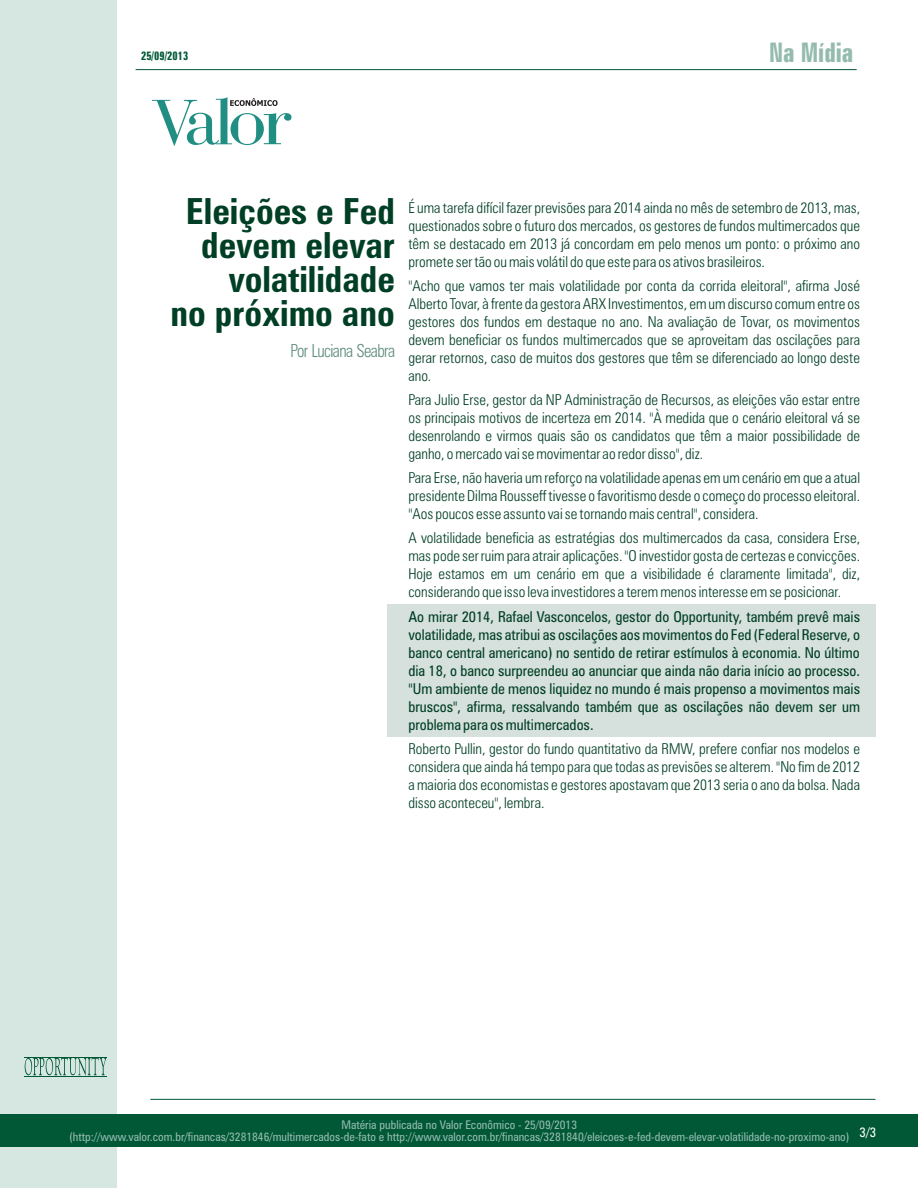
<style>
.page{position:relative;width:918px;height:1188px;background:#fff}
.page>*{position:absolute;margin:0;border:0;box-sizing:border-box;transform-origin:0 0}
.t1{font:700 condensed 36px/34px "Zurich BT";color:#003f25;text-align:right}
.t2{font:700 extra-condensed 27px "Zurich BT";color:#95bbaf}
.t3{font:300 condensed 18px "Zurich BT";letter-spacing:-.035em;color:#5e8d7b;scale:.93 1}
.t4{font:300 condensed 15px/18px "Zurich BT";color:#003f25;text-align:justify}
.t5{font:condensed 15px/18px "Zurich BT";color:#003f25;text-align:justify}
.t6{font:condensed 13.5px "Zurich BT";color:#fff}
.t7{font:condensed 12px/11.4px "Zurich BT";color:#95bbaf;text-align:center}
.t8{font:700 extra-condensed 12px "Zurich BT";color:#005837}
</style>
<div class="page">
<div style="left:387px;top:604px;width:488px;height:132px;background:#d6e0dc"></div>
<div style="left:0;top:0;width:117px;height:1188px;background:#d6e6e1"></div>
<hr style="left:136px;top:69px;width:721px;height:1px;background:#005837">
<div style="left:0;top:1114px;width:918px;height:33px;background:#005837"></div>
<hr style="left:24px;top:1057px;width:82px;height:1px;background:#005837">
<hr style="left:24px;top:1076px;width:82px;height:1px;background:#005837">
<svg style="left:25px;top:1058px;width:81px;height:18px"></svg>
<hr style="left:150px;top:1099px;width:725px;height:1px;background:#005837">
<svg style="left:152px;top:97px;width:140px;height:49px"></svg>
<p class="t8" style="left:141px;top:51px;width:49px">25/09/2013</p>
<h2 class="t2" style="left:769px;top:41px;width:86px">Na Mídia</h2>
<h1 class="t1" style="left:170px;top:198px;width:226px">Eleições e Fed devem elevar volatilidade<br>no próximo ano</h1>
<p class="t3" style="left:291px;top:343px;width:114px">Por Luciana Seabra</p>
<p class="t4" style="left:408px;top:200px;width:453px">É uma tarefa difícil fazer previsões para 2014 ainda no mês de setembro de 2013, mas, questionados sobre o futuro dos mercados, os gestores de fundos multimercados que têm se destacado em 2013 já concordam em pelo menos um ponto: o próximo ano promete ser tão ou mais volátil do que este para os ativos brasileiros.</p>
<p class="t4" style="left:408px;top:278px;width:453px">"Acho que vamos ter mais volatilidade por conta da corrida eleitoral", afirma José Alberto Tovar, à frente da gestora ARX Investimentos, em um discurso comum entre os gestores dos fundos em destaque no ano. Na avaliação de Tovar, os movimentos devem beneficiar os fundos multimercados que se aproveitam das oscilações para gerar retornos, caso de muitos dos gestores que têm se diferenciado ao longo deste ano.</p>
<p class="t4" style="left:408px;top:392px;width:453px">Para Julio Erse, gestor da NP Administração de Recursos, as eleições vão estar entre os principais motivos de incerteza em 2014. "À medida que o cenário eleitoral vá se desenrolando e virmos quais são os candidatos que têm a maior possibilidade de ganho, o mercado vai se movimentar ao redor disso", diz.</p>
<p class="t4" style="left:408px;top:470px;width:453px">Para Erse, não haveria um reforço na volatilidade apenas em um cenário em que a atual presidente Dilma Rousseff tivesse o favoritismo desde o começo do processo eleitoral. "Aos poucos esse assunto vai se tornando mais central", considera.</p>
<p class="t4" style="left:408px;top:531px;width:453px">A volatilidade beneficia as estratégias dos multimercados da casa, considera Erse, mas pode ser ruim para atrair aplicações. "O investidor gosta de certezas e convicções.<br>Hoje estamos em um cenário em que a visibilidade é claramente limitada", diz, considerando que isso leva investidores a terem menos interesse em se posicionar.</p>
<p class="t5" style="left:408px;top:609px;width:453px">Ao mirar 2014, Rafael Vasconcelos, gestor do Opportunity, também prevê mais volatilidade, mas atribui as oscilações aos movimentos do Fed (Federal Reserve, o banco central americano) no sentido de retirar estímulos à economia. No último dia 18, o banco surpreendeu ao anunciar que ainda não daria início ao processo. "Um ambiente de menos liquidez no mundo é mais propenso a movimentos mais bruscos", afirma, ressalvando também que as oscilações não devem ser um problema para os multimercados.</p>
<p class="t4" style="left:408px;top:741px;width:453px">Roberto Pullin, gestor do fundo quantitativo da RMW, prefere confiar nos modelos e considera que ainda há tempo para que todas as previsões se alterem. "No fim de 2012 a maioria dos economistas e gestores apostavam que 2013 seria o ano da bolsa. Nada disso aconteceu", lembra.</p>
<p class="t7" style="left:69px;top:1120px;width:781px">Matéria publicada no Valor Econômico - 25/09/2013<br>(http://www.valor.com.br/financas/3281846/multimercados-de-fato e http://www.valor.com.br/financas/3281840/eleicoes-e-fed-devem-elevar-volatilidade-no-proximo-ano)</p>
<p class="t6" style="left:860px;top:1127px;width:18px">3/3</p>
</div>
